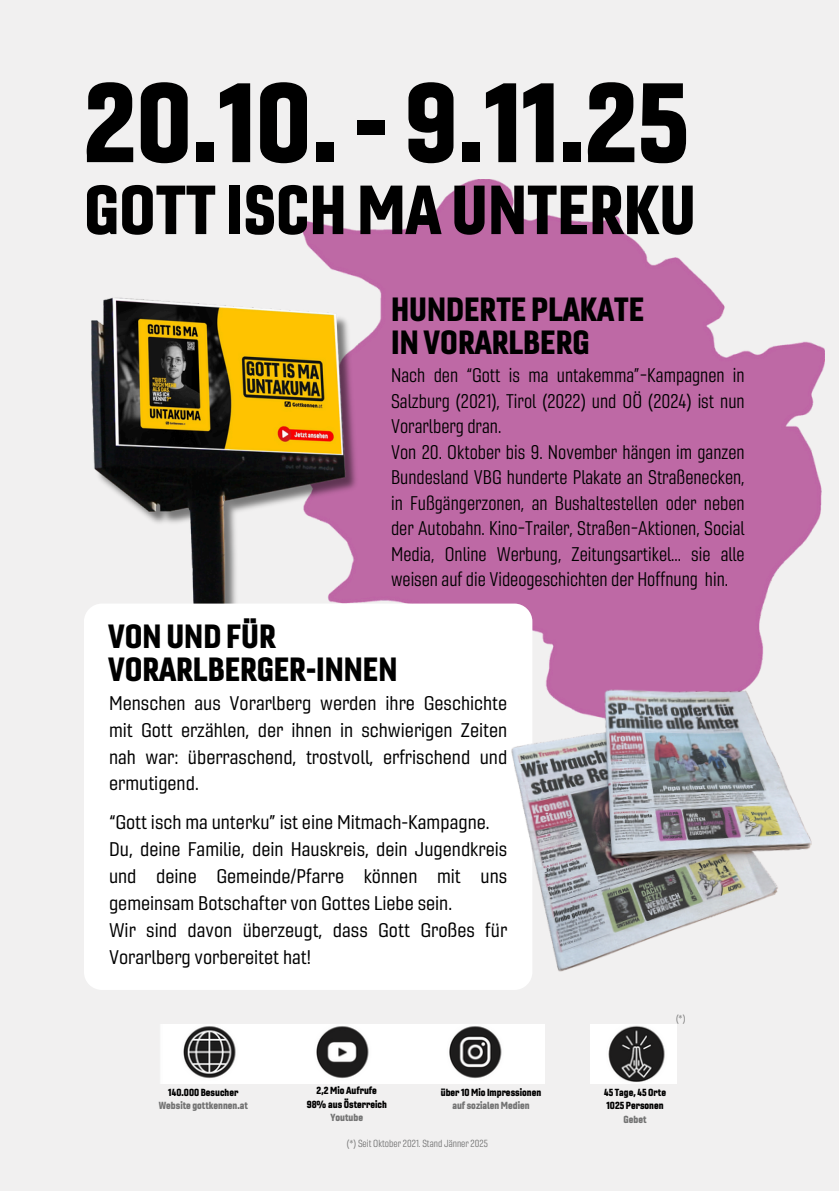
<style>
.page{position:relative;width:839px;height:1191px;background:#fff}
.page>*{position:absolute;margin:0;border:0;box-sizing:border-box;transform-origin:0 0}
.t1{font:109.4px "Gineso Con Bla";color:#000}
.t2{font:67.4px "Gineso Con Bla";color:#000}
.t3{font:32.6px/33px "Gineso Con Bla";color:#000}
.t4{font:19.2px/26.8px "Gineso Nor Reg";color:#000;text-align:justify}
.t5{font:19.2px/25.6px "Gineso Con Boo";color:#000}
.t6{font:10px/13.4px "Gineso Con Bla";color:#000;text-align:center}
.t7{font:10px "Gineso Con Boo";color:#737373}
.t8{font:10px/13.4px "Gineso Con Bla";color:#737373;text-align:center}
.s1{color:#000}
.s2{color:#737373}
</style>
<div class="page">
<div style="left:0;top:0;width:838px;height:1191px;background:#f1f0f0"></div>
<img style="left:301px;top:179px;width:523px;height:486px">
<img style="left:91px;top:227px;width:295px;height:379px">
<div style="left:84px;top:604px;width:448px;height:386px;background:#fff;border-radius:18px"></div>
<img style="left:161px;top:1024px;width:383px;height:60px">
<img style="left:590px;top:1024px;width:86px;height:60px">
<img style="left:511px;top:665px;width:301px;height:312px">
<p class="t1" style="left:84px;top:43px;width:606px">20.10.- 9.11.25</p>
<p class="t2" style="left:84px;top:161px;width:613px">GOTT ISCH MA UNTERKU</p>
<h4 class="t3" style="left:391px;top:291px;width:254px">HUNDERTE PLAKATE<br>IN VORARLBERG</h4>
<h4 class="t5" style="left:391px;top:362px;width:355px">Nach den “Gott is ma untakemma”-Kampagnen in Salzburg (2021), Tirol (2022) und OÖ (2024) ist nun Vorarlberg dran.<br>Von 20. Oktober bis 9. November hängen im ganzen Bundesland VBG hunderte Plakate an Straßenecken, in Fußgängerzonen, an Bushaltestellen oder neben der Autobahn. Kino-Trailer, Straßen-Aktionen, Social Media, Online Werbung, Zeitungsartikel... sie alle weisen auf die Videogeschichten der Hoffnung hin.</h4>
<h1 class="t3" style="left:108px;top:618px;width:291px">VON UND FÜR<br>VORARLBERGER-INNEN</h1>
<p class="t4" style="left:109px;top:689px;width:400px">Menschen aus Vorarlberg werden ihre Geschichte mit Gott erzählen, der ihnen in schwierigen Zeiten nah war: überraschend, trostvoll, erfrischend und ermutigend.</p>
<h3 class="t4" style="left:109px;top:808px;width:400px;text-align:left">“Gott isch ma unterku” ist eine Mitmach-Kampagne.<br>Du, deine Familie, dein Hauskreis, dein Jugendkreis und deine Gemeinde/Pfarre können mit uns gemeinsam Botschafter von Gottes Liebe sein.<br>Wir sind davon überzeugt, dass Gott Großes für Vorarlberg vorbereitet hat!</h3>
<h6 class="t7" style="left:676px;top:1011px;width:11px">(*)</h6>
<h2 class="t8" style="left:159px;top:1085px;width:91px"><span class="s1">140.000 Besucher<br></span>Website gottkennen.at</h2>
<p class="t6" style="left:307px;top:1084px;width:82px">2,2 Mio Aufrufe<br>98%aus Österreich<br><span class="s2">Youtube</span></p>
<h3 class="t6" style="left:441px;top:1085px;width:102px">über 10 Mio Impressionen <span class="s2">auf sozialen Medien</span></h3>
<h5 class="t6" style="left:604px;top:1085px;width:63px">45 Tage, 45 Orte<br>1025 Personen<br><span class="s2">Gebet</span></h5>
<p class="t7" style="left:347px;top:1137px;width:142px">(*) Seit Oktober 2021. Stand Jänner 2025</p>
</div>
